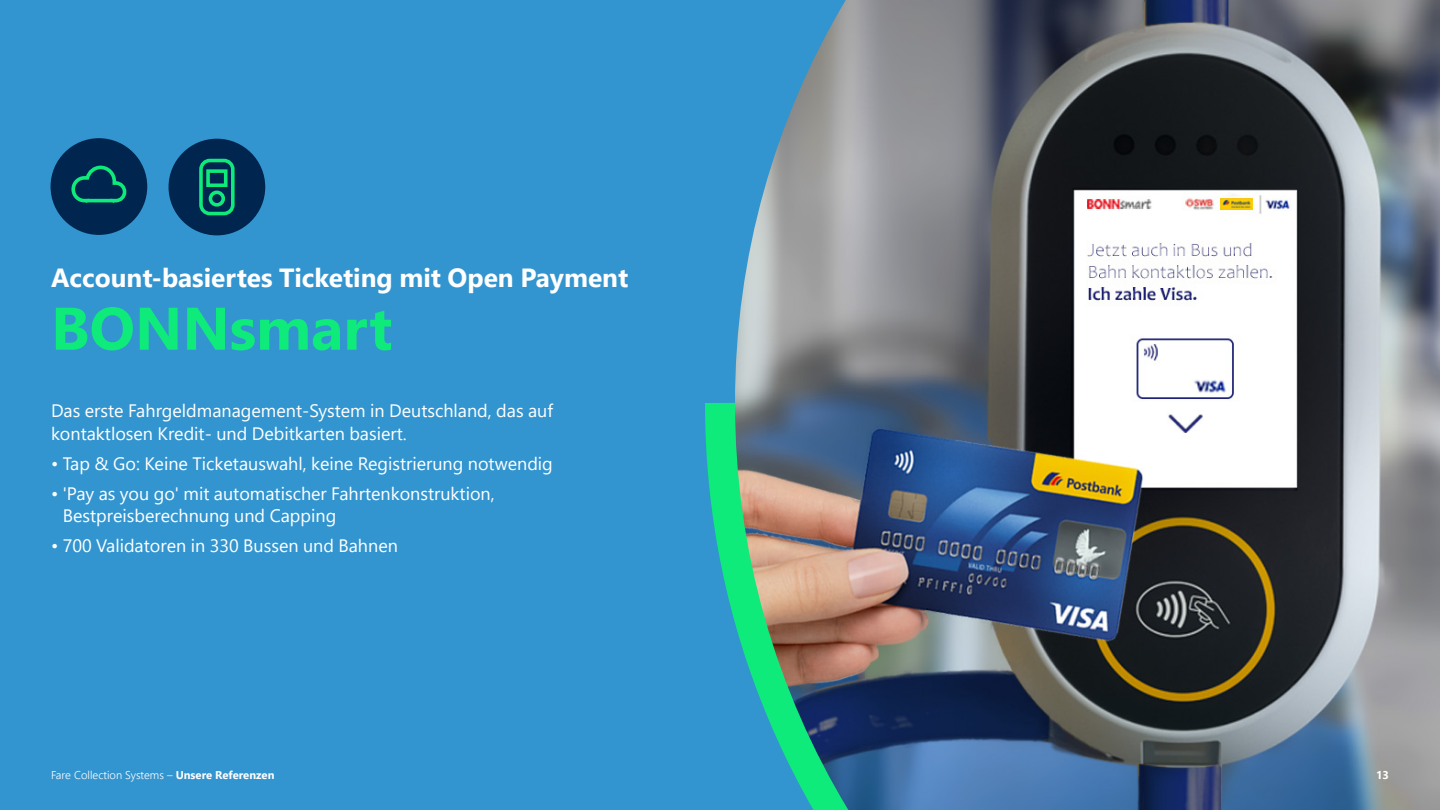
<style>
.page{position:relative;width:1440px;height:810px;background:#3395cf}
.page>*{position:absolute;margin:0;border:0;box-sizing:border-box;transform-origin:0 0}
.t1{font:700 60px "Segoe UI";color:#0feb7a}
.t2{font:700 26.25px "Segoe UI";color:#fff}
.t3{font:18px/22.5px "Segoe UI";color:#fff}
.t4{font:300 11.25px "Segoe UI";color:#fff}
.t5{font:700 11.25px "Segoe UI";color:#fff}
.s1{font-weight:700}
</style>
<div class="page">
<svg style="left:705px;top:402px;width:30px;height:220px"></svg>
<img style="left:735px;top:0;width:705px;height:810px">
<div style="left:51px;top:138px;width:96px;height:97px;background:#002650;border-radius:50%"></div>
<svg style="left:71px;top:165px;width:56px;height:38px"></svg>
<div style="left:169px;top:139px;width:96px;height:96px;background:#002650;border-radius:50%"></div>
<svg style="left:199px;top:158px;width:36px;height:58px"></svg>
<h2 class="t2" style="left:51px;top:253px;width:579px">Account-basiertes Ticketing mit Open Payment</h2>
<h1 class="t1" style="left:51px;top:272px;width:343px">BONNsmart</h1>
<p class="t3" style="left:51px;top:398px;width:504px">Das erste Fahrgeldmanagement-System in Deutschland, das auf kontaktlosen Kredit- und Debitkarten basiert.</p>
<p class="t3" style="left:51px;top:450px;width:503px">• Tap &amp; Go: Keine Ticketauswahl, keine Registrierung notwendig</p>
<p class="t3" style="left:63px;top:480px;width:433px;text-indent:-12px">• 'Pay as you go' mit automatischer Fahrtenkonstruktion,<br>Bestpreisberechnung und Capping</p>
<p class="t3" style="left:51px;top:533px;width:348px">• 700 Validatoren in 330 Bussen und Bahnen</p>
<p class="t4" style="left:51px;top:764px;width:225px">Fare Collection Systems – <span class="s1">Unsere Referenzen</span></p>
<p class="t5" style="left:1376px;top:764px;width:14px">13</p>
</div>
